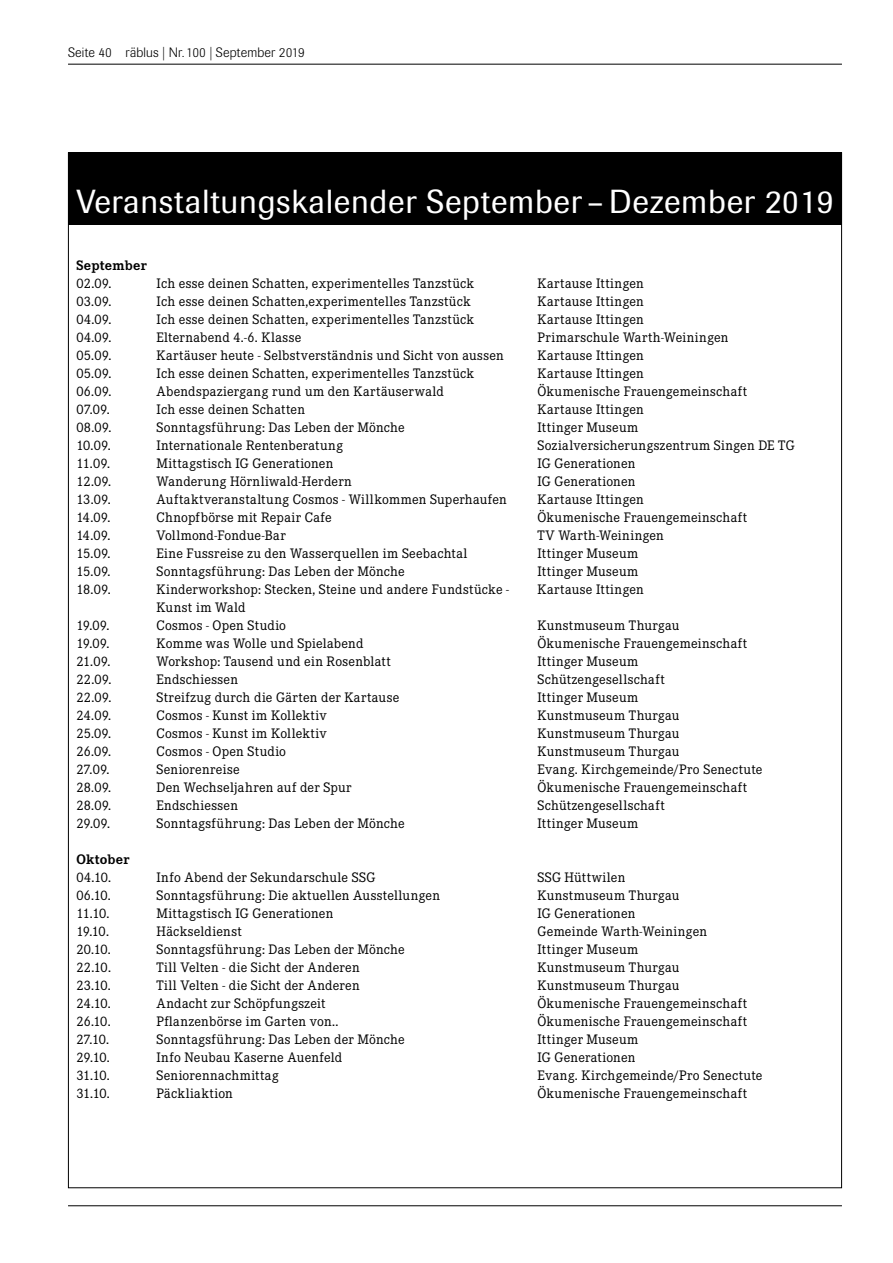
<style>
.page{position:relative;width:893px;height:1263px;background:#fff}
.page>*{position:absolute;margin:0;border:0;box-sizing:border-box;transform-origin:0 0}
.t1{font:33px "Imago";letter-spacing:.02em;color:#fff}
.t2{font:13.5px "Corporate EBQ";letter-spacing:.025em;color:#000}
.t3{font:300 13.5px "Imago";letter-spacing:.01em;color:#000}
.t4{font:13.5px "Corporate EBQ";letter-spacing:.005em;color:#000}
.t5{font:700 13.5px "Corporate EBQ";letter-spacing:.02em;color:#000}
</style>
<div class="page">
<hr style="left:68px;top:64px;width:774px;height:1px;background:#000">
<hr style="left:68px;top:1205px;width:774px;height:1px;background:#000">
<div style="left:68px;top:152px;width:774px;height:72px;background:#000"></div>
<p class="t3" style="left:68px;top:45px;width:238px">Seite 40 räblus | Nr.100 | September 2019</p>
<h1 class="t1" style="left:77px;top:182px;width:759px">Veranstaltungskalender September –Dezember 2019</h1>
<p class="t5" style="left:77px;top:257px;width:72px">September</p>
<p class="t2" style="left:77px;top:275px;width:36px">02.09.</p>
<p class="t2" style="left:157px;top:275px;width:319px">Ich esse deinen Schatten, experimentelles Tanzstück</p>
<p class="t2" style="left:538px;top:275px;width:108px">Kartause Ittingen</p>
<p class="t2" style="left:77px;top:293px;width:36px">03.09.</p>
<p class="t2" style="left:157px;top:293px;width:316px">Ich esse deinen Schatten,experimentelles Tanzstück</p>
<p class="t2" style="left:538px;top:293px;width:108px">Kartause Ittingen</p>
<p class="t2" style="left:77px;top:311px;width:37px">04.09.</p>
<p class="t2" style="left:157px;top:311px;width:319px">Ich esse deinen Schatten, experimentelles Tanzstück</p>
<p class="t2" style="left:538px;top:311px;width:108px">Kartause Ittingen</p>
<p class="t2" style="left:77px;top:329px;width:37px">04.09.</p>
<p class="t2" style="left:157px;top:329px;width:146px">Elternabend 4.-6. Klasse</p>
<p class="t2" style="left:538px;top:329px;width:193px">Primarschule Warth-Weiningen</p>
<p class="t2" style="left:77px;top:347px;width:36px">05.09.</p>
<p class="t2" style="left:157px;top:347px;width:349px">Kartäuser heute - Selbstverständnis und Sicht von aussen</p>
<p class="t2" style="left:538px;top:347px;width:108px">Kartause Ittingen</p>
<p class="t2" style="left:77px;top:365px;width:36px">05.09.</p>
<p class="t2" style="left:157px;top:365px;width:319px">Ich esse deinen Schatten, experimentelles Tanzstück</p>
<p class="t2" style="left:538px;top:365px;width:108px">Kartause Ittingen</p>
<p class="t2" style="left:77px;top:383px;width:36px">06.09.</p>
<p class="t2" style="left:157px;top:383px;width:289px">Abendspaziergang rund um den Kartäuserwald</p>
<p class="t2" style="left:538px;top:383px;width:211px">Ökumenische Frauengemeinschaft</p>
<p class="t2" style="left:77px;top:401px;width:35px">07.09.</p>
<p class="t2" style="left:157px;top:401px;width:150px">Ich esse deinen Schatten</p>
<p class="t2" style="left:538px;top:401px;width:108px">Kartause Ittingen</p>
<p class="t2" style="left:77px;top:419px;width:36px">08.09.</p>
<p class="t2" style="left:157px;top:419px;width:250px">Sonntagsführung: Das Leben der Mönche</p>
<p class="t2" style="left:538px;top:419px;width:102px">Ittinger Museum</p>
<p class="t2" style="left:77px;top:437px;width:36px">10.09.</p>
<p class="t2" style="left:157px;top:437px;width:188px">Internationale Rentenberatung</p>
<p class="t2" style="left:538px;top:437px;width:259px">Sozialversicherungszentrum Singen DE TG</p>
<p class="t2" style="left:77px;top:455px;width:35px">11.09.</p>
<p class="t2" style="left:157px;top:455px;width:178px">Mittagstisch IG Generationen</p>
<p class="t2" style="left:538px;top:455px;width:99px">IG Generationen</p>
<p class="t2" style="left:77px;top:473px;width:36px">12.09.</p>
<p class="t2" style="left:157px;top:473px;width:197px">Wanderung Hörnliwald-Herdern</p>
<p class="t2" style="left:538px;top:473px;width:99px">IG Generationen</p>
<p class="t2" style="left:77px;top:491px;width:36px">13.09.</p>
<p class="t2" style="left:157px;top:491px;width:352px">Auftaktveranstaltung Cosmos - Willkommen Superhaufen</p>
<p class="t2" style="left:538px;top:491px;width:108px">Kartause Ittingen</p>
<p class="t2" style="left:77px;top:509px;width:35px">14.09.</p>
<p class="t2" style="left:157px;top:509px;width:177px">Chnopfbörse mit Repair Cafe</p>
<p class="t2" style="left:538px;top:509px;width:211px">Ökumenische Frauengemeinschaft</p>
<p class="t2" style="left:77px;top:527px;width:35px">14.09.</p>
<p class="t4" style="left:157px;top:527px;width:131px">Vollmond-Fondue-Bar</p>
<p class="t2" style="left:538px;top:527px;width:128px">TV Warth-Weiningen</p>
<p class="t2" style="left:77px;top:545px;width:36px">15.09.</p>
<p class="t2" style="left:157px;top:545px;width:312px">Eine Fussreise zu den Wasserquellen im Seebachtal</p>
<p class="t2" style="left:538px;top:545px;width:102px">Ittinger Museum</p>
<p class="t2" style="left:77px;top:563px;width:36px">15.09.</p>
<p class="t2" style="left:157px;top:563px;width:250px">Sonntagsführung: Das Leben der Mönche</p>
<p class="t2" style="left:538px;top:563px;width:102px">Ittinger Museum</p>
<p class="t2" style="left:77px;top:581px;width:36px">18.09.</p>
<p class="t2" style="left:157px;top:581px;width:354px">Kinderworkshop: Stecken, Steine und andere Fundstücke -</p>
<p class="t2" style="left:538px;top:581px;width:108px">Kartause Ittingen</p>
<p class="t2" style="left:157px;top:599px;width:91px">Kunst im Wald</p>
<p class="t2" style="left:77px;top:617px;width:34px">19.09.</p>
<p class="t2" style="left:157px;top:617px;width:131px">Cosmos - Open Studio</p>
<p class="t2" style="left:538px;top:617px;width:144px">Kunstmuseum Thurgau</p>
<p class="t2" style="left:77px;top:635px;width:34px">19.09.</p>
<p class="t2" style="left:157px;top:635px;width:208px">Komme was Wolle und Spielabend</p>
<p class="t2" style="left:538px;top:635px;width:211px">Ökumenische Frauengemeinschaft</p>
<p class="t2" style="left:77px;top:653px;width:35px">21.09.</p>
<p class="t2" style="left:157px;top:653px;width:236px">Workshop: Tausend und ein Rosenblatt</p>
<p class="t2" style="left:538px;top:653px;width:102px">Ittinger Museum</p>
<p class="t2" style="left:77px;top:671px;width:36px">22.09.</p>
<p class="t2" style="left:157px;top:671px;width:83px">Endschiessen</p>
<p class="t2" style="left:538px;top:671px;width:129px">Schützengesellschaft</p>
<p class="t2" style="left:77px;top:689px;width:36px">22.09.</p>
<p class="t2" style="left:157px;top:689px;width:244px">Streifzug durch die Gärten der Kartause</p>
<p class="t2" style="left:538px;top:689px;width:102px">Ittinger Museum</p>
<p class="t2" style="left:77px;top:707px;width:36px">24.09.</p>
<p class="t2" style="left:157px;top:707px;width:172px">Cosmos - Kunst im Kollektiv</p>
<p class="t2" style="left:538px;top:707px;width:144px">Kunstmuseum Thurgau</p>
<p class="t2" style="left:77px;top:725px;width:36px">25.09.</p>
<p class="t2" style="left:157px;top:725px;width:172px">Cosmos - Kunst im Kollektiv</p>
<p class="t2" style="left:538px;top:725px;width:144px">Kunstmuseum Thurgau</p>
<p class="t2" style="left:77px;top:743px;width:36px">26.09.</p>
<p class="t2" style="left:157px;top:743px;width:131px">Cosmos - Open Studio</p>
<p class="t2" style="left:538px;top:743px;width:144px">Kunstmuseum Thurgau</p>
<p class="t2" style="left:77px;top:761px;width:35px">27.09.</p>
<p class="t2" style="left:157px;top:761px;width:85px">Seniorenreise</p>
<p class="t2" style="left:538px;top:761px;width:226px">Evang. Kirchgemeinde/Pro Senectute</p>
<p class="t2" style="left:77px;top:779px;width:36px">28.09.</p>
<p class="t2" style="left:157px;top:779px;width:196px">Den Wechseljahren auf der Spur</p>
<p class="t2" style="left:538px;top:779px;width:211px">Ökumenische Frauengemeinschaft</p>
<p class="t2" style="left:77px;top:797px;width:36px">28.09.</p>
<p class="t2" style="left:157px;top:797px;width:83px">Endschiessen</p>
<p class="t2" style="left:538px;top:797px;width:129px">Schützengesellschaft</p>
<p class="t2" style="left:77px;top:815px;width:35px">29.09.</p>
<p class="t2" style="left:157px;top:815px;width:250px">Sonntagsführung: Das Leben der Mönche</p>
<p class="t2" style="left:538px;top:815px;width:102px">Ittinger Museum</p>
<p class="t5" style="left:77px;top:851px;width:54px">Oktober</p>
<p class="t2" style="left:77px;top:869px;width:36px">04.10.</p>
<p class="t2" style="left:157px;top:869px;width:220px">Info Abend der Sekundarschule SSG</p>
<p class="t2" style="left:538px;top:869px;width:89px">SSG Hüttwilen</p>
<p class="t2" style="left:77px;top:887px;width:36px">06.10.</p>
<p class="t2" style="left:157px;top:887px;width:285px">Sonntagsführung: Die aktuellen Ausstellungen</p>
<p class="t2" style="left:538px;top:887px;width:144px">Kunstmuseum Thurgau</p>
<p class="t2" style="left:77px;top:905px;width:35px">11.10.</p>
<p class="t2" style="left:157px;top:905px;width:178px">Mittagstisch IG Generationen</p>
<p class="t2" style="left:538px;top:905px;width:99px">IG Generationen</p>
<p class="t2" style="left:77px;top:923px;width:34px">19.10.</p>
<p class="t2" style="left:157px;top:923px;width:87px">Häckseldienst</p>
<p class="t2" style="left:538px;top:923px;width:171px">Gemeinde Warth-Weiningen</p>
<p class="t2" style="left:77px;top:941px;width:36px">20.10.</p>
<p class="t2" style="left:157px;top:941px;width:250px">Sonntagsführung: Das Leben der Mönche</p>
<p class="t2" style="left:538px;top:941px;width:102px">Ittinger Museum</p>
<p class="t2" style="left:77px;top:959px;width:36px">22.10.</p>
<p class="t2" style="left:157px;top:959px;width:205px">Till Velten - die Sicht der Anderen</p>
<p class="t2" style="left:538px;top:959px;width:144px">Kunstmuseum Thurgau</p>
<p class="t2" style="left:77px;top:977px;width:36px">23.10.</p>
<p class="t2" style="left:157px;top:977px;width:205px">Till Velten - die Sicht der Anderen</p>
<p class="t2" style="left:538px;top:977px;width:144px">Kunstmuseum Thurgau</p>
<p class="t2" style="left:77px;top:995px;width:36px">24.10.</p>
<p class="t2" style="left:157px;top:995px;width:170px">Andacht zur Schöpfungszeit</p>
<p class="t2" style="left:538px;top:995px;width:211px">Ökumenische Frauengemeinschaft</p>
<p class="t2" style="left:77px;top:1013px;width:36px">26.10.</p>
<p class="t2" style="left:157px;top:1013px;width:183px">Pflanzenbörse im Garten von..</p>
<p class="t2" style="left:538px;top:1013px;width:211px">Ökumenische Frauengemeinschaft</p>
<p class="t2" style="left:77px;top:1031px;width:34px">27.10.</p>
<p class="t2" style="left:157px;top:1031px;width:250px">Sonntagsführung: Das Leben der Mönche</p>
<p class="t2" style="left:538px;top:1031px;width:102px">Ittinger Museum</p>
<p class="t2" style="left:77px;top:1049px;width:35px">29.10.</p>
<p class="t2" style="left:157px;top:1049px;width:187px">Info Neubau Kaserne Auenfeld</p>
<p class="t2" style="left:538px;top:1049px;width:99px">IG Generationen</p>
<p class="t2" style="left:77px;top:1067px;width:35px">31.10.</p>
<p class="t2" style="left:157px;top:1067px;width:124px">Seniorennachmittag</p>
<p class="t2" style="left:538px;top:1067px;width:226px">Evang. Kirchgemeinde/Pro Senectute</p>
<p class="t2" style="left:77px;top:1085px;width:35px">31.10.</p>
<p class="t2" style="left:157px;top:1085px;width:78px">Päckliaktion</p>
<p class="t2" style="left:538px;top:1085px;width:211px">Ökumenische Frauengemeinschaft</p>
</div>
